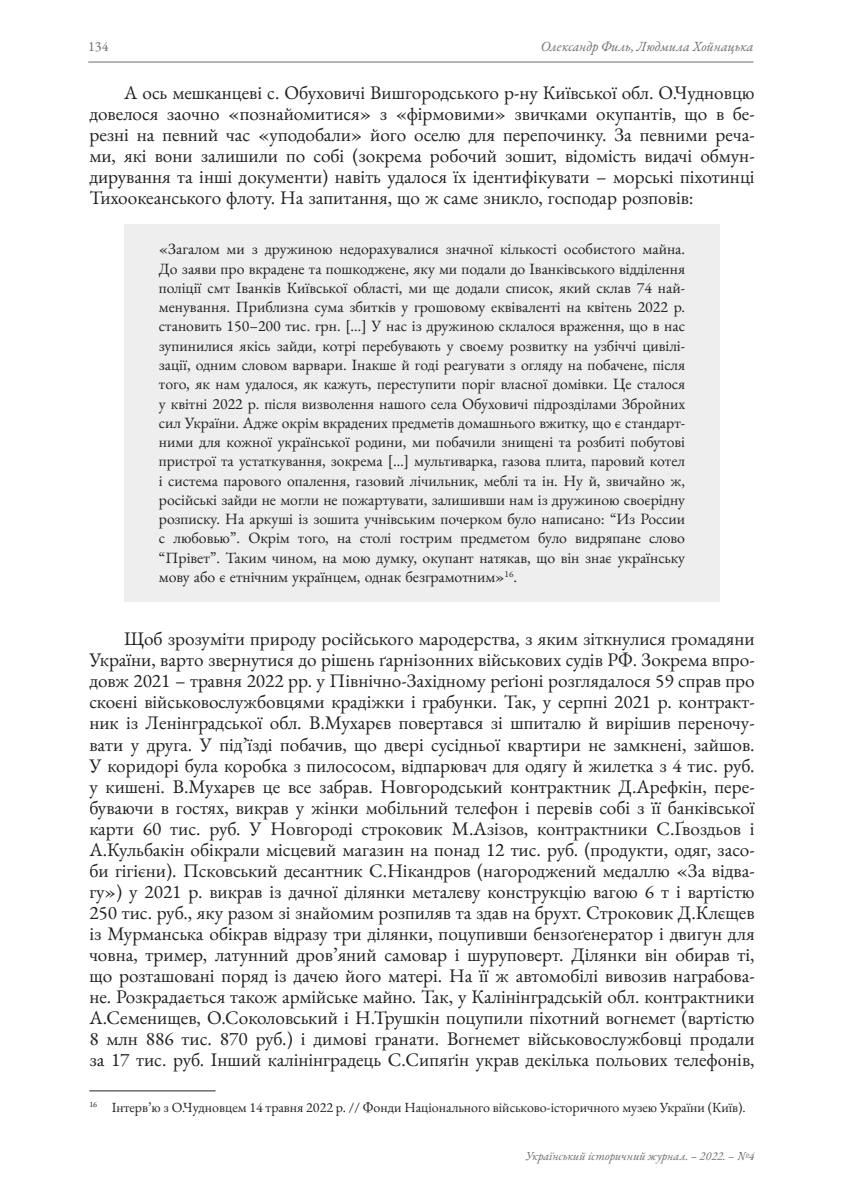
<style>
.page{position:relative;width:844px;height:1191px;background:#fff}
.page>*{position:absolute;margin:0;border:0;box-sizing:border-box;transform-origin:0 0}
.t1{font:19.25px/21px "EB Garamond";color:#231f20;text-align:justify}
.t2{font:15.75px/19.2px "EB Garamond";color:#231f20;text-align:justify}
.t3{font:14px "EB Garamond";color:#231f20}
.t4{font:italic 14px "EB Garamond";color:#6c6d70}
.t5{font:14px "EB Garamond";color:#6c6d70}
.t6{font:italic 12.25px "EB Garamond";color:#6c6d70}
</style>
<div class="page">
<hr style="left:88px;top:62px;width:665px;height:1px;background:#6c6d70">
<div style="left:124px;top:224px;width:595px;height:377px;background:#eeeeef"></div>
<hr style="left:89px;top:1090px;width:126px;height:1px;background:#231f20">
<p class="t5" style="left:88px;top:37px;width:22px">134</p>
<p class="t4" style="left:540px;top:37px;width:214px">Олександр Филь, Людмила Хойнацька</p>
<p class="t1" style="left:89px;top:82px;width:666px;text-indent:35px">А ось мешканцеві с. Обуховичі Вишгородського р-ну Київської обл. О.Чудновцю довелося заочно «познайомитися» з «фірмовими» звичками окупантів, що в бе&shy;резні на певний час «уподобали» його оселю для перепочинку. За певними реча&shy;ми, які вони залишили по собі (зокрема робочий зошит, відомість видачі обмун&shy;дирування та інші документи) навіть удалося їх ідентифікувати – морські піхотинці Тихоокеанського флоту. На запитання, що ж саме зникло, господар розповів:</p>
<p class="t2" style="left:159px;top:240px;width:527px">«Загалом ми з дружиною недорахувалися значної кількості особистого майна.<br>До заяви про вкрадене та пошкоджене, яку ми подали до Іванківського відділення поліції смт Іванків Київської області, ми ще додали список, який склав 74 най&shy;менування. Приблизна сума збитків у грошовому еквіваленті на квітень 2022 р. становить 150–200 тис. грн. […] У нас із дружиною склалося враження, що в нас зупинилися якісь зайди, котрі перебувають у своєму розвитку на узбіччі цивілі&shy;зації, одним словом варвари. Інакше й годі реагувати з огляду на побачене, після того, як нам удалося, як кажуть, переступити поріг власної домівки. Це сталося у квітні 2022 р. після визволення нашого села Обуховичі підрозділами Збройних сил України. Адже окрім вкрадених предметів домашнього вжитку, що є стандарт&shy;ними для кожної української родини, ми побачили знищені та розбиті побутові пристрої та устаткування, зокрема […] мультиварка, газова плита, паровий котел і система парового опалення, газовий лічильник, меблі та ін. Ну й, звичайно ж, російські зайди не могли не пожартувати, залишивши нам із дружиною своєрідну розписку. На аркуші із зошита учнівським почерком було написано: “Из России с любовью”. Окрім того, на столі гострим предметом було видряпане слово “Прівет”. Таким чином, на мою думку, окупант натякав, що він знає українську мову або є етнічним українцем, однак безграмотним»<sup>16</sup>.</p>
<p class="t1" style="left:89px;top:628px;width:666px;text-indent:35px">Щоб зрозуміти природу російського мародерства, з яким зіткнулися громадяни України, варто звернутися до рішень ґарнізонних військових судів РФ. Зокрема впро&shy;довж 2021 – травня 2022 рр. у Північно-Західному реґіоні розглядалося 59 справ про скоєні військовослужбовцями крадіжки і грабунки. Так, у серпні 2021 р. контракт&shy;ник із Ленінградської обл. В.Мухарєв повертався зі шпиталю й вирішив переночу&shy;вати у друга. У під’їзді побачив, що двері сусідньої квартири не замкнені, зайшов.<br>У коридорі була коробка з пилососом, відпарювач для одягу й жилетка з 4 тис. руб. у кишені. В.Мухарєв це все забрав. Новгородський контрактник Д.Арефкін, пере&shy;буваючи в гостях, викрав у жінки мобільний телефон і перевів собі з її банківської карти 60 тис. руб. У Новгороді строковик М.Азізов, контрактники С.Ґвоздьов і А.Кульбакін обікрали місцевий магазин на понад 12 тис. руб. (продукти, одяг, засо&shy;би гігієни). Псковський десантник С.Нікандров (нагороджений медаллю «За відва&shy;гу») у 2021 р. викрав із дачної ділянки металеву конструкцію вагою 6 т і вартістю 250 тис. руб., яку разом зі знайомим розпиляв та здав на брухт. Строковик Д.Клєщев із Мурманська обікрав відразу три ділянки, поцупивши бензоґенератор і двигун для човна, тример, латунний дров’яний самовар і шуруповерт. Ділянки він обирав ті, що розташовані поряд із дачею його матері. На її ж автомобілі вивозив награбова&shy;не. Розкрадається також армійське майно. Так, у Калінінградській обл. контрактники А.Семенищев, О.Соколовський і Н.Трушкін поцупили піхотний вогнемет (вартістю 8 млн 886 тис. 870 руб.) і димові гранати. Вогнемет військовослужбовці продали за 17 тис. руб. Інший калінінградець С.Сипяґін украв декілька польових телефонів,</p>
<p class="t3" style="left:89px;top:1097px;width:657px"><sup>16</sup> Інтерв’ю з О.Чудновцем 14 травня 2022 р. // Фонди Національного військово-історичного музею України (Київ).</p>
<p class="t6" style="left:525px;top:1148px;width:230px">Український історичний журнал. – 2022. – №4</p>
</div>
